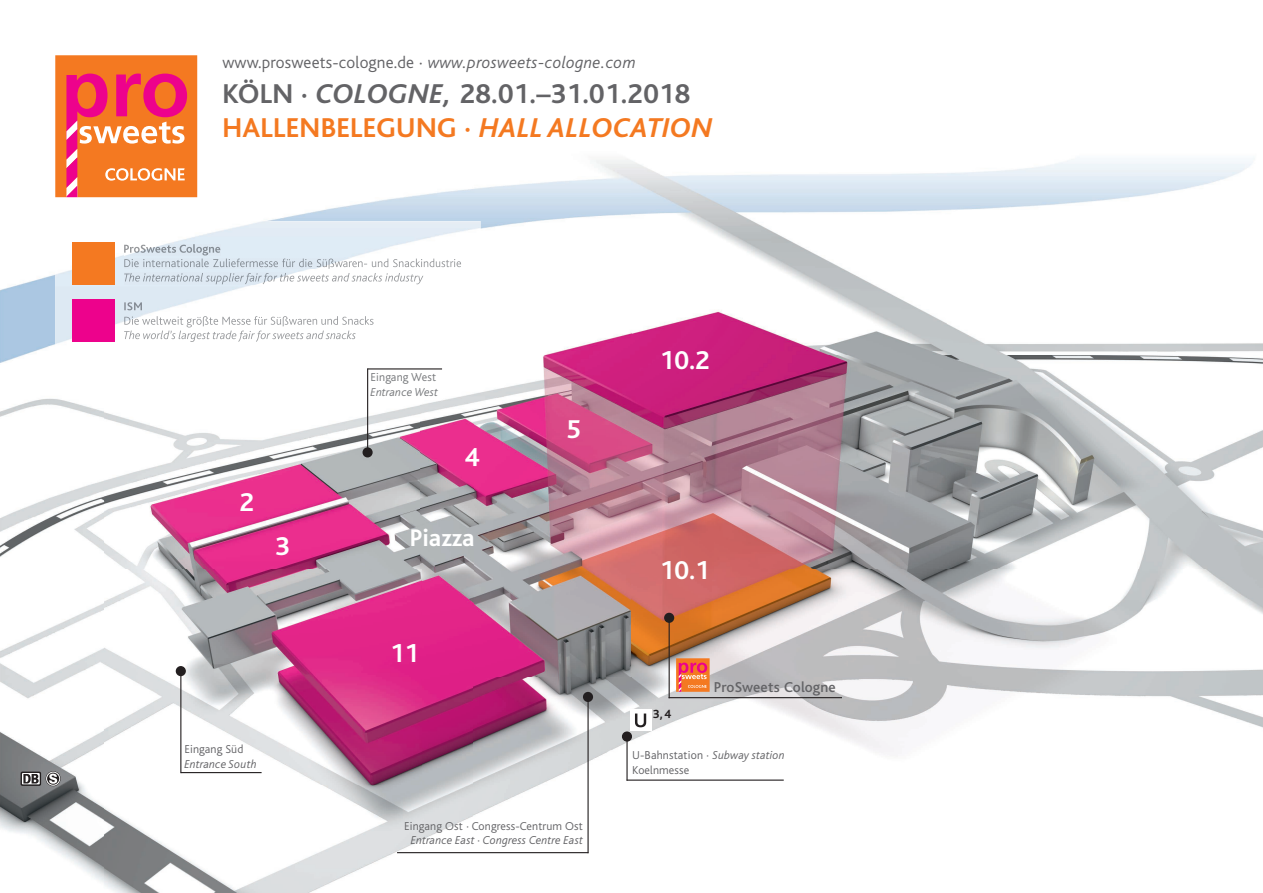
<style>
.page{position:relative;width:1263px;height:893px;background:#fff}
.page>*{position:absolute;margin:0;border:0;box-sizing:border-box;transform-origin:0 0}
.t1{font:700 28.5px/34.2px "Bliss";letter-spacing:.01em;color:#636366}
.t2{font:700 27px "Bliss";color:#fff}
.t3{font:700 25.2px "Bliss";color:#fff}
.t4{font:300 17.25px "Bliss";letter-spacing:.01em;color:#636366}
.t5{font:500 15px "Bliss";letter-spacing:.01em;color:#636366}
.t6{font:700 12.45px "Bliss";color:#231f20}
.t7{font:300 12px/14.4px "Bliss";letter-spacing:.01em;color:#636366}
.t8{font:italic 300 12px "Bliss";letter-spacing:.01em;color:#636366}
.t9{font:italic 300 12px "Bliss";letter-spacing:.01em;color:#76787b}
.t10{font:300 12px "Bliss";letter-spacing:.01em;color:#76787b}
.s1{font-style:italic}
.s2{color:#f47921}
.s3{font-style:italic;color:#f47921}
</style>
<div class="page">
<img style="left:55px;top:140px;width:576px;height:89px">
<img style="left:631px;top:158px;width:632px;height:595px">
<img style="left:0;top:274px;width:105px;height:611px">
<img style="left:474px;top:247px;width:158px;height:607px">
<img style="left:105px;top:369px;width:369px;height:524px">
<img style="left:55px;top:221px;width:425px;height:140px">
<img style="left:124px;top:244px;width:96px;height:11px">
<img style="left:124px;top:259px;width:337px;height:10px">
<img style="left:124px;top:273px;width:299px;height:11px">
<img style="left:124px;top:302px;width:18px;height:8px">
<img style="left:124px;top:316px;width:249px;height:11px">
<img style="left:124px;top:331px;width:232px;height:11px">
<div style="left:72px;top:242px;width:43px;height:42px;background:#f47921"></div>
<div style="left:72px;top:300px;width:43px;height:42px;background:#ed028c"></div>
<svg style="left:21px;top:772px;width:20px;height:14px"></svg>
<svg style="left:46px;top:771px;width:15px;height:15px"></svg>
<svg style="left:49px;top:774px;width:8px;height:9px"></svg>
<div style="left:46px;top:772px;width:14px;height:13px;border:1px solid #fff;border-radius:50%"></div>
<svg style="left:630px;top:709px;width:22px;height:22px"></svg>
<svg style="left:635px;top:713px;width:11px;height:14px"></svg>
<svg style="left:55px;top:55px;width:142px;height:142px;background:#f37046"></svg>
<div style="left:665px;top:613px;width:8px;height:9px;background:#231f20;border-radius:50%"></div>
<div style="left:664px;top:613px;width:10px;height:10px;border:2px solid #231f20;border-radius:50%"></div>
<hr style="left:669px;top:615px;width:1px;height:83px;background:#231f20">
<hr style="left:669px;top:697px;width:173px;height:1px;background:#231f20">
<svg style="left:676px;top:658px;width:34px;height:34px"></svg>
<hr style="left:587px;top:697px;width:2px;height:156px;background:#231f20">
<div style="left:584px;top:693px;width:8px;height:8px;background:#231f20;border-radius:50%"></div>
<div style="left:583px;top:692px;width:10px;height:10px;border:2px solid #231f20;border-radius:50%"></div>
<hr style="left:397px;top:852px;width:191px;height:1px;background:#231f20">
<hr style="left:367px;top:368px;width:1px;height:84px;background:#231f20">
<div style="left:363px;top:448px;width:9px;height:9px;background:#231f20;border-radius:50%"></div>
<div style="left:362px;top:447px;width:11px;height:10px;border:2px solid #231f20;border-radius:50%"></div>
<hr style="left:368px;top:368px;width:74px;height:1px;background:#231f20">
<hr style="left:180px;top:671px;width:1px;height:102px;background:#231f20">
<div style="left:176px;top:667px;width:9px;height:8px;background:#231f20;border-radius:50%"></div>
<div style="left:176px;top:666px;width:10px;height:10px;border:2px solid #231f20;border-radius:50%"></div>
<hr style="left:181px;top:772px;width:81px;height:1px;background:#231f20">
<hr style="left:626px;top:736px;width:2px;height:45px;background:#231f20">
<div style="left:623px;top:732px;width:8px;height:9px;background:#231f20;border-radius:50%"></div>
<div style="left:622px;top:731px;width:10px;height:11px;border:2px solid #231f20;border-radius:50%"></div>
<hr style="left:627px;top:779px;width:157px;height:2px;background:#231f20">
<h3 class="t4" style="left:222px;top:54px;width:415px">www.prosweets-cologne.de · <span class="s1">www.prosweets-cologne.com</span></h3>
<h1 class="t1" style="left:222px;top:77px;width:492px">KÖLN · <span class="s1">COLOGNE,</span> 28.01.–31.01.2018<br><span class="s2">HALLENBELEGUNG ·</span> <span class="s3">HALL ALLOCATION</span></h1>
<h2 class="t2" style="left:240px;top:488px;width:16px">2</h2>
<h2 class="t2" style="left:275px;top:532px;width:16px">3</h2>
<p class="t7" style="left:185px;top:742px;width:60px">Eingang Süd</p>
<p class="t8" style="left:185px;top:758px;width:74px">Entrance South</p>
<p class="t10" style="left:371px;top:371px;width:67px">Eingang West</p>
<p class="t9" style="left:371px;top:385px;width:69px">Entrance West</p>
<h2 class="t2" style="left:465px;top:443px;width:16px">4</h2>
<h3 class="t3" style="left:410px;top:524px;width:66px">Piazza</h3>
<h2 class="t2" style="left:390px;top:639px;width:31px">11</h2>
<h2 class="t2" style="left:566px;top:415px;width:16px">5</h2>
<p class="t7" style="left:404px;top:819px;width:180px">Eingang Ost · Congress-Centrum Ost</p>
<p class="t8" style="left:411px;top:834px;width:174px">Entrance East · Congress Centre East</p>
<h2 class="t2" style="left:660px;top:346px;width:52px">10.2</h2>
<h2 class="t2" style="left:660px;top:556px;width:52px">10.1</h2>
<p class="t6" style="left:653px;top:707px;width:20px">3,4</p>
<p class="t5" style="left:714px;top:679px;width:123px">ProSweets Cologne</p>
<p class="t7" style="left:632px;top:748px;width:154px">U-Bahnstation · <span class="s1">Subway station<br></span>Koelnmesse</p>
</div>
